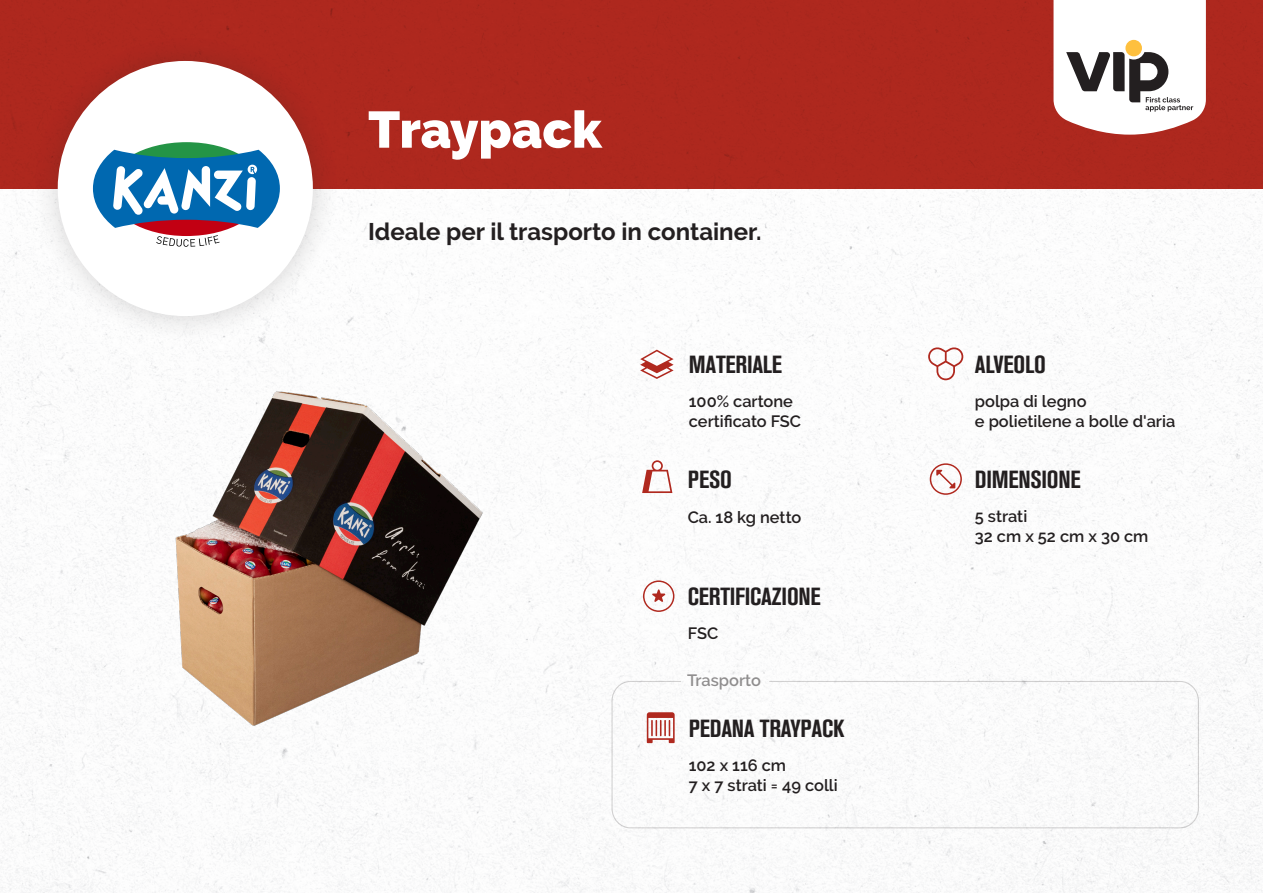
<style>
.page{position:relative;width:1263px;height:893px;background:#fff}
.page>*{position:absolute;margin:0;border:0;box-sizing:border-box;transform-origin:0 0}
.t1{font:900 51.3px "Raleway";color:#fff}
.t2{font:24.6px "Akzidenz Grotesk BQ Bd Cnd Alt";letter-spacing:-.01em;color:#231f20}
.t3{font:700 24px "Raleway";color:#231f20}
.t4{font:600 16.35px "Raleway";color:#231f20}
</style>
<div class="page">
<img style="left:0;top:0;width:1263px;height:893px">
<div style="left:611px;top:681px;width:588px;height:147px;border:1px solid #231f20;border-radius:19px"></div>
<svg style="left:1053px;top:0;width:153px;height:135px"></svg>
<div style="left:30px;top:33px;width:311px;height:311px;background:#231f20;opacity:.2"></div>
<div style="left:58px;top:61px;width:255px;height:255px;background:#fff;border-radius:50%"></div>
<img style="left:66px;top:374px;width:487px;height:368px">
<svg style="left:642px;top:460px;width:30px;height:33px"></svg>
<svg style="left:647px;top:712px;width:28px;height:31px"></svg>
<svg style="left:930px;top:463px;width:32px;height:32px"></svg>
<svg style="left:643px;top:580px;width:31px;height:32px"></svg>
<svg style="left:928px;top:347px;width:35px;height:33px"></svg>
<svg style="left:640px;top:350px;width:34px;height:29px"></svg>
<svg style="left:93px;top:142px;width:187px;height:105px"></svg>
<p class="t1" style="left:368px;top:100px;width:235px">Traypack</p>
<p class="t3" style="left:368px;top:218px;width:395px">Ideale per il trasporto in container.</p>
<p class="t2" style="left:689px;top:350px;width:95px">MATERIALE</p>
<p class="t2" style="left:975px;top:350px;width:72px">ALVEOLO</p>
<p class="t4" style="left:689px;top:392px;width:106px">100% cartone</p>
<p class="t4" style="left:689px;top:411px;width:114px">certificato FSC</p>
<p class="t4" style="left:975px;top:392px;width:113px">polpa di legno</p>
<p class="t4" style="left:975px;top:412px;width:202px">e polietilene a bolle d'aria</p>
<p class="t2" style="left:688px;top:466px;width:45px">PESO</p>
<p class="t4" style="left:688px;top:507px;width:115px">Ca. 18 kg netto</p>
<p class="t2" style="left:688px;top:582px;width:135px">CERTIFICAZIONE</p>
<p class="t4" style="left:688px;top:624px;width:32px">FSC</p>
<p class="t4" style="left:687px;top:670px;width:75px">Trasporto</p>
<p class="t2" style="left:689px;top:714px;width:157px">PEDANA TRAYPACK</p>
<p class="t4" style="left:689px;top:756px;width:99px">102 x 116 cm</p>
<p class="t4" style="left:689px;top:776px;width:150px">7 x 7 strati = 49 colli</p>
<p class="t2" style="left:975px;top:465px;width:107px">DIMENSIONE</p>
<p class="t4" style="left:975px;top:507px;width:54px">5 strati</p>
<p class="t4" style="left:975px;top:527px;width:175px">32 cm x 52 cm x 30 cm</p>
</div>
